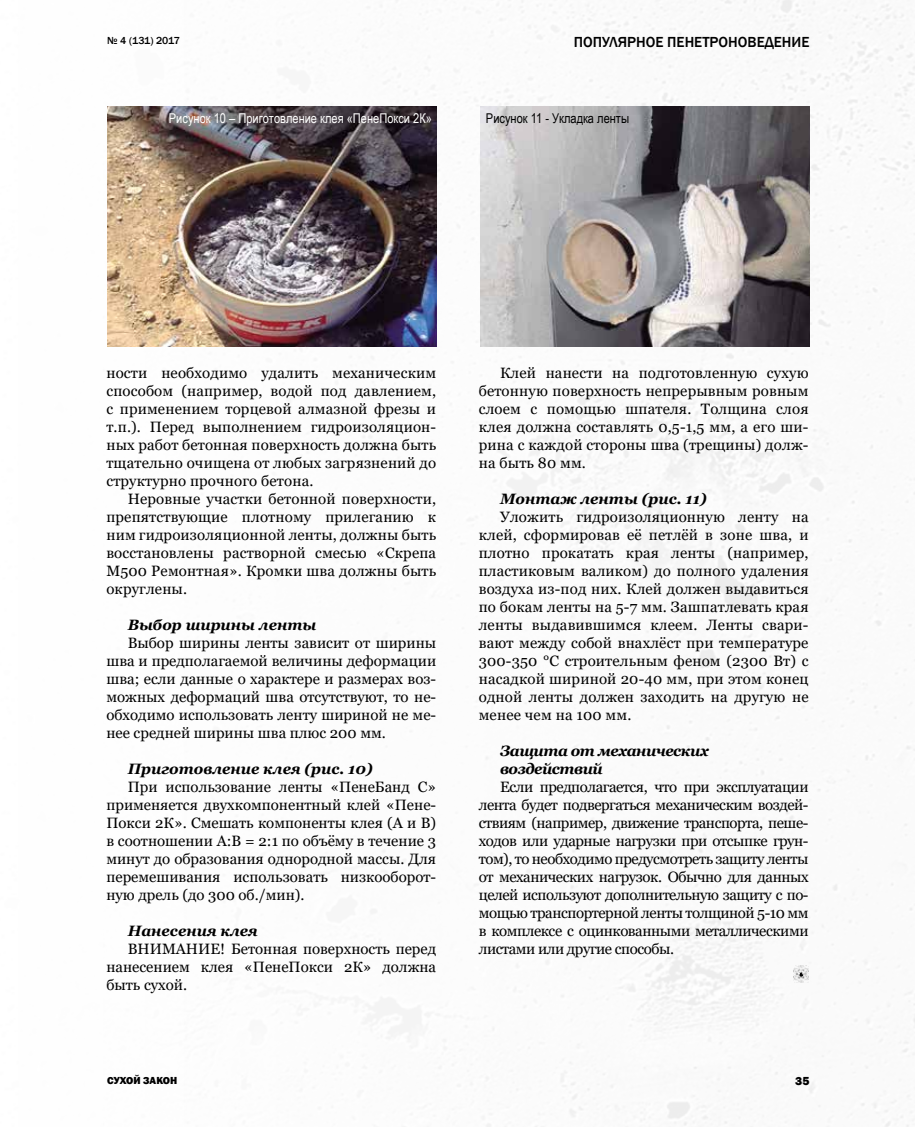
<style>
.page{position:relative;width:915px;height:1127px;background:#fff}
.page>*{position:absolute;margin:0;border:0;box-sizing:border-box;transform-origin:0 0}
.t1{font:15px/18px "Georgia";letter-spacing:.005em;color:#000;text-align:justify}
.t2{font:italic 700 15px "Georgia";color:#000}
.t3{font:italic 700 15px/18px "Georgia";letter-spacing:-.03em;color:#000}
.t4{font:500 15px "Franklin Gothic";color:#000}
.t5{font:13.5px "Arial Narrow";color:#fff}
.t6{font:13.5px "Arial Narrow";color:#000}
.t7{font:800 12px "Franklin Gothic";color:#000}
.t8{font:500 10.5px "Franklin Gothic";letter-spacing:-.025em;color:#000}
.t9{font:800 10.5px "Franklin Gothic";color:#000}
</style>
<div class="page">
<img style="left:363px;top:0;width:551px;height:1127px">
<img style="left:107px;top:106px;width:329px;height:241px">
<img style="left:480px;top:106px;width:329px;height:241px">
<img style="left:793px;top:966px;width:15px;height:16px">
<p class="t8" style="left:107px;top:34px;width:74px">№ 4 (131) 2017</p>
<p class="t4" style="left:573px;top:33px;width:237px">ПОПУЛЯРНОЕ ПЕНЕТРОНОВЕДЕНИЕ</p>
<p class="t5" style="left:169px;top:108px;width:264px">Рисунок 10 – Приготовление клея «ПенеПокси 2К»</p>
<p class="t6" style="left:486px;top:108px;width:145px">Рисунок 11 - Укладка ленты</p>
<p class="t1" style="left:106px;top:364px;width:331px">ности необходимо удалить механическим способом (например, водой под давлением, с применением торцевой алмазной фрезы и т.п.). Перед выполнением гидроизоляцион&shy;ных работ бетонная поверхность должна быть тщательно очищена от любых загрязнений до структурно прочного бетона.</p>
<p class="t1" style="left:106px;top:490px;width:331px;text-indent:21px">Неровные участки бетонной поверхности, препятствующие плотному прилеганию к ним гидроизоляционной ленты, должны быть восстановлены растворной смесью «Скрепа М500 Ремонтная». Кромки шва должны быть округлены.</p>
<p class="t2" style="left:128px;top:615px;width:190px">Выбор ширины ленты</p>
<p class="t1" style="left:106px;top:634px;width:331px;text-indent:21px">Выбор ширины ленты зависит от ширины шва и предполагаемой величины деформации шва; если данные о характере и размерах воз&shy;можных деформаций шва отсутствуют, то не&shy;обходимо использовать ленту шириной не ме&shy;нее средней ширины шва плюс 200 мм.</p>
<p class="t2" style="left:128px;top:759px;width:246px">Приготовление клея (рис. 10)</p>
<p class="t1" style="left:106px;top:778px;width:331px;text-indent:21px">При использование ленты «ПенеБанд С» применяется двухкомпонентный клей «Пене-Покси 2К». Смешать компоненты клея (А и В) в соотношении А:В = 2:1 по объёму в течение 3 минут до образования однородной массы. Для перемешивания использовать низкооборот&shy;ную дрель (до 300 об./мин).</p>
<p class="t2" style="left:128px;top:921px;width:132px">Нанесения клея</p>
<p class="t1" style="left:106px;top:940px;width:331px;text-indent:21px">ВНИМАНИЕ! Бетонная поверхность перед нанесением клея «ПенеПокси 2К» должна быть сухой.</p>
<p class="t1" style="left:478px;top:364px;width:331px;text-indent:21px">Клей нанести на подготовленную сухую бетонную поверхность непрерывным ровным слоем с помощью шпателя. Толщина слоя клея должна составлять 0,5-1,5 мм, а его ши&shy;рина с каждой стороны шва (трещины) долж&shy;на быть 80 мм.</p>
<p class="t2" style="left:500px;top:489px;width:208px">Монтаж ленты (рис. 11)</p>
<p class="t1" style="left:478px;top:508px;width:331px;text-indent:21px">Уложить гидроизоляционную ленту на клей, сформировав её петлёй в зоне шва, и плотно прокатать края ленты (например, пластиковым валиком) до полного удаления воздуха из-под них. Клей должен выдавиться по бокам ленты на 5-7 мм. Зашпатлевать края ленты выдавившимся клеем. Ленты свари&shy;вают между собой внахлёст при температуре 300-350 °С строительным феном (2300 Вт) с насадкой шириной 20-40 мм, при этом конец одной ленты должен заходить на другую не менее чем на 100 мм.</p>
<p class="t3" style="left:500px;top:742px;width:210px">Защита от механических воздействий</p>
<p class="t1" style="left:478px;top:778px;width:331px;text-indent:21px">Если предполагается, что при эксплуатации лента будет подвергаться механическим воздей&shy;ствиям (например, движение транспорта, пеше&shy;ходов или ударные нагрузки при отсыпке грун&shy;том), то необходимо предусмотреть защиту ленты от механических нагрузок. Обычно для данных целей используют дополнительную защиту с по&shy;мощью транспортерной ленты толщиной 5-10 мм в комплексе с оцинкованными металлическими листами или другие способы.</p>
<p class="t9" style="left:107px;top:1074px;width:72px">СУХОЙ ЗАКОН</p>
<p class="t7" style="left:795px;top:1073px;width:16px">35</p>
</div>
